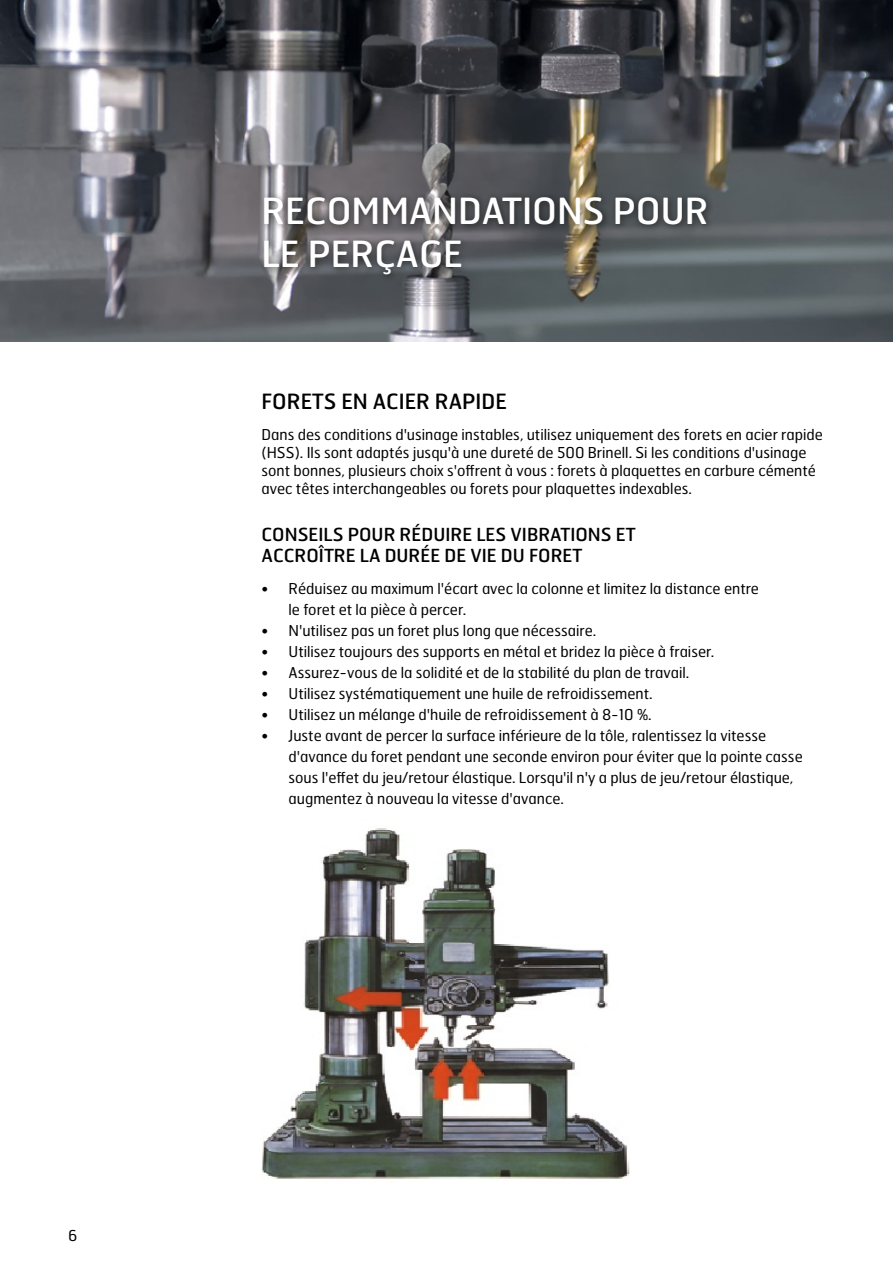
<style>
.page{position:relative;width:893px;height:1263px;background:#fff}
.page>*{position:absolute;margin:0;border:0;box-sizing:border-box;transform-origin:0 0}
.t1{font:36px/43.2px "Hermes FB";color:#fff}
.t2{font:21px "Hermes FB";color:#000}
.t3{font:18px/21.6px "Hermes FB";color:#000}
.t4{font:15px/21px "Hermes FB";color:#000}
</style>
<div class="page">
<img style="left:0;top:0;width:893px;height:341px">
<div style="left:260px;top:191px;width:455px;height:92px;background:#000;opacity:.5"></div>
<img style="left:262px;top:828px;width:368px;height:351px">
<p class="t4" style="left:68px;top:1224px;width:11px">6</p>
<p class="t1" style="left:261px;top:188px;width:448px">RECOMMANDATIONS POUR<br>LE PERÇAGE</p>
<p class="t2" style="left:261px;top:387px;width:247px">FORETS EN ACIER RAPIDE</p>
<p class="t4" style="left:261px;top:425px;width:563px;line-height:18px">Dans des conditions d'usinage instables, utilisez uniquement des forets en acier rapide (HSS). Ils sont adaptés jusqu'à une dureté de 500 Brinell. Si les conditions d'usinage sont bonnes, plusieurs choix s'offrent à vous : forets à plaquettes en carbure cémenté avec têtes interchangeables ou forets pour plaquettes indexables.</p>
<p class="t3" style="left:261px;top:523px;width:376px">CONSEILS POUR RÉDUIRE LES VIBRATIONS ET<br>ACCROÎTRE LA DURÉE DE VIE DU FORET</p>
<p class="t4" style="left:288px;top:577px;width:472px;text-indent:-27px">• Réduisez au maximum l'écart avec la colonne et limitez la distance entre le foret et la pièce à percer.</p>
<p class="t4" style="left:261px;top:619px;width:336px">• N'utilisez pas un foret plus long que nécessaire.</p>
<p class="t4" style="left:261px;top:640px;width:454px">• Utilisez toujours des supports en métal et bridez la pièce à fraiser.</p>
<p class="t4" style="left:261px;top:661px;width:429px">• Assurez-vous de la solidité et de la stabilité du plan de travail.</p>
<p class="t4" style="left:261px;top:682px;width:393px">• Utilisez systématiquement une huile de refroidissement.</p>
<p class="t4" style="left:261px;top:703px;width:392px">• Utilisez un mélange d'huile de refroidissement à 8-10 %.</p>
<p class="t4" style="left:288px;top:724px;width:516px;text-indent:-27px">• Juste avant de percer la surface inférieure de la tôle, ralentissez la vitesse d'avance du foret pendant une seconde environ pour éviter que la pointe casse sous l'effet du jeu/retour élastique. Lorsqu'il n'y a plus de jeu/retour élastique, augmentez à nouveau la vitesse d'avance.</p>
</div>
